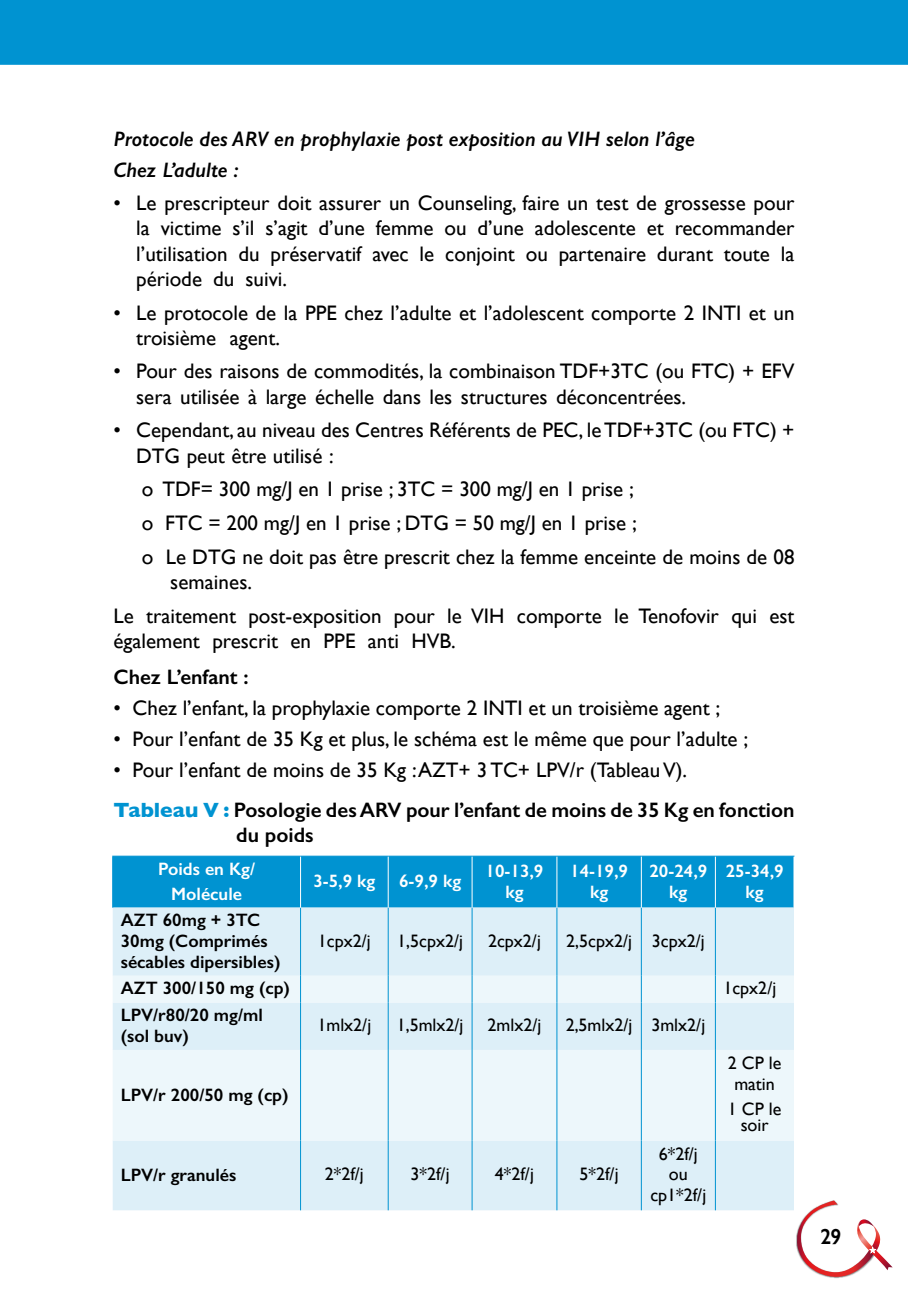
<style>
.page{position:relative;width:908px;height:1304px;background:#fff}
.page>*{position:absolute;margin:0;border:0;box-sizing:border-box;transform-origin:0 0}
.t1{font:600 22px "Gill Sans";color:#000;scale:.93 1}
.t2{font:21px/25.2px "Gill Sans";color:#000}
.t3{font:italic 600 21px/30.8px "Gill Sans";color:#000}
.t4{font:600 21px "Gill Sans";color:#000}
.t5{font:18px/20.6px "Gill Sans";color:#000;text-align:center}
.t6{font:600 18px/20.6px "Gill Sans";color:#000}
.t7{font:600 18px/20.8px "Gill Sans";color:#fff;text-align:center}
.s1{font-weight:700;color:#0093d1}
.s2{font-weight:600}
</style>
<div class="page">
<div style="left:0;top:0;width:907px;height:65px;background:#0093d1"></div>
<svg style="left:796px;top:1200px;width:96px;height:79px"></svg>
<div style="left:113px;top:857px;width:680px;height:51px;background:#0093d1"></div>
<div style="left:113px;top:908px;width:680px;height:302px;background:#ddeff8"></div>
<svg style="left:113px;top:976px;width:680px;height:164px;fill:#edf7fb"></svg>
<hr style="left:112px;top:856px;width:188px;height:1px;background:#0093d1">
<hr style="left:112px;top:857px;width:1px;height:51px;background:#0093d1">
<hr style="left:300px;top:856px;width:88px;height:1px;background:#0093d1">
<hr style="left:388px;top:856px;width:84px;height:1px;background:#0093d1">
<hr style="left:472px;top:856px;width:84px;height:1px;background:#0093d1">
<hr style="left:556px;top:856px;width:85px;height:1px;background:#0093d1">
<hr style="left:641px;top:856px;width:74px;height:1px;background:#0093d1">
<hr style="left:715px;top:856px;width:79px;height:1px;background:#0093d1">
<hr style="left:300px;top:908px;width:1px;height:68px;background:#0093d1">
<hr style="left:387px;top:908px;width:1px;height:68px;background:#0093d1">
<hr style="left:471px;top:908px;width:1px;height:68px;background:#0093d1">
<hr style="left:556px;top:908px;width:1px;height:68px;background:#0093d1">
<hr style="left:640px;top:908px;width:1px;height:68px;background:#0093d1">
<hr style="left:714px;top:908px;width:1px;height:68px;background:#0093d1">
<svg style="left:300px;top:976px;width:1px;height:26px"></svg>
<svg style="left:387px;top:976px;width:1px;height:26px"></svg>
<svg style="left:471px;top:976px;width:1px;height:26px"></svg>
<svg style="left:556px;top:976px;width:1px;height:26px"></svg>
<svg style="left:640px;top:976px;width:1px;height:26px"></svg>
<svg style="left:714px;top:976px;width:1px;height:26px"></svg>
<hr style="left:300px;top:1002px;width:1px;height:48px;background:#0093d1">
<hr style="left:387px;top:1002px;width:1px;height:48px;background:#0093d1">
<hr style="left:471px;top:1002px;width:1px;height:48px;background:#0093d1">
<hr style="left:556px;top:1002px;width:1px;height:48px;background:#0093d1">
<hr style="left:640px;top:1002px;width:1px;height:48px;background:#0093d1">
<hr style="left:714px;top:1002px;width:1px;height:48px;background:#0093d1">
<hr style="left:300px;top:1050px;width:1px;height:90px;background:#0093d1">
<hr style="left:387px;top:1050px;width:1px;height:90px;background:#0093d1">
<hr style="left:471px;top:1050px;width:1px;height:90px;background:#0093d1">
<hr style="left:556px;top:1050px;width:1px;height:90px;background:#0093d1">
<hr style="left:640px;top:1050px;width:1px;height:90px;background:#0093d1">
<hr style="left:714px;top:1050px;width:1px;height:90px;background:#0093d1">
<hr style="left:300px;top:1140px;width:1px;height:70px;background:#0093d1">
<hr style="left:387px;top:1140px;width:1px;height:70px;background:#0093d1">
<hr style="left:471px;top:1140px;width:1px;height:70px;background:#0093d1">
<hr style="left:556px;top:1140px;width:1px;height:70px;background:#0093d1">
<hr style="left:640px;top:1140px;width:1px;height:70px;background:#0093d1">
<hr style="left:714px;top:1140px;width:1px;height:70px;background:#0093d1">
<hr style="left:300px;top:857px;width:1px;height:51px;background:#fff">
<hr style="left:387px;top:857px;width:1px;height:51px;background:#fff">
<hr style="left:471px;top:857px;width:1px;height:51px;background:#fff">
<hr style="left:556px;top:857px;width:1px;height:51px;background:#fff">
<hr style="left:640px;top:857px;width:1px;height:51px;background:#fff">
<hr style="left:714px;top:857px;width:1px;height:51px;background:#fff">
<p class="t3" style="left:113px;top:123px;width:583px">Protocole des ARV en prophylaxie post exposition au VIH selon l’âge<br>Chez L’adulte :</p>
<p class="t2" style="left:136px;top:190px;width:659px;text-align:justify;text-indent:-23px">• Le prescripteur doit assurer un Counseling, faire un test de grossesse pour la victime s’il s’agit d’une femme ou d’une adolescente et recommander l’utilisation du préservatif avec le conjoint ou partenaire durant toute la période du suivi.</p>
<p class="t2" style="left:136px;top:300px;width:659px;text-indent:-23px">• Le protocole de la PPE chez l’adulte et l’adolescent comporte 2 INTI et un troisième agent.</p>
<p class="t2" style="left:136px;top:359px;width:659px;text-indent:-23px">• Pour des raisons de commodités, la combinaison TDF+3TC (ou FTC) + EFV sera utilisée à large échelle dans les structures déconcentrées.</p>
<p class="t2" style="left:136px;top:417px;width:659px;text-indent:-23px">• Cependant, au niveau des Centres Référents de PEC, le TDF+3TC (ou FTC) +<br>DTG peut être utilisé :</p>
<p class="t2" style="left:142px;top:472px;width:654px;line-height:33.8px">o TDF= 300 mg/J en 1 prise ; 3TC = 300 mg/J en 1 prise ;<br>o FTC = 200 mg/J en 1 prise ; DTG = 50 mg/J en 1 prise ;<br>o Le DTG ne doit pas être prescrit chez la femme enceinte de moins de 08</p>
<p class="t2" style="left:113px;top:565px;width:682px;line-height:33.8px;text-indent:57px">semaines.<br>Le traitement post-exposition pour le VIH comporte le Tenofovir qui est</p>
<p class="t2" style="left:113px;top:628px;width:344px">également prescrit en PPE anti HVB.</p>
<p class="t4" style="left:113px;top:664px;width:137px">Chez L’enfant :</p>
<p class="t2" style="left:113px;top:695px;width:608px">• Chez l’enfant, la prophylaxie comporte 2 INTI et un troisième agent ;</p>
<p class="t2" style="left:113px;top:726px;width:636px">• Pour l’enfant de 35 Kg et plus, le schéma est le même que pour l’adulte ;</p>
<p class="t2" style="left:113px;top:749px;width:682px;line-height:40.6px">• Pour l’enfant de moins de 35 Kg : AZT+ 3 TC+ LPV/r (Tableau V).<br><span class="s1">Tableau V :</span> <span class="s2">Posologie des ARV pour l’enfant de moins de 35 Kg en fonction</span></p>
<p class="t4" style="left:236px;top:822px;width:79px">du poids</p>
<p class="t7" style="left:158px;top:856px;width:99px;line-height:24.6px">Poids en Kg/<br>Molécule</p>
<p class="t7" style="left:313px;top:871px;width:64px">3-5,9 kg</p>
<p class="t7" style="left:399px;top:871px;width:64px">6-9,9 kg</p>
<p class="t7" style="left:485px;top:860px;width:59px">10-13,9 kg</p>
<p class="t7" style="left:570px;top:860px;width:59px">14-19,9 kg</p>
<p class="t7" style="left:649px;top:860px;width:59px">20-24,9 kg</p>
<p class="t7" style="left:725px;top:860px;width:59px">25-34,9 kg</p>
<p class="t6" style="left:121px;top:910px;width:161px">AZT 60mg + 3TC<br>30mg (Comprimés sécables dipersibles)</p>
<p class="t5" style="left:318px;top:930px;width:54px">1cpx2/j</p>
<p class="t5" style="left:397px;top:930px;width:67px">1,5cpx2/j</p>
<p class="t5" style="left:488px;top:930px;width:54px">2cpx2/j</p>
<p class="t5" style="left:566px;top:930px;width:140px">2,5cpx2/j 3cpx2/j</p>
<p class="t6" style="left:121px;top:978px;width:171px">AZT 300/150 mg (cp)</p>
<p class="t5" style="left:723px;top:978px;width:54px">1cpx2/j</p>
<p class="t6" style="left:121px;top:1005px;width:143px">LPV/r80/20 mg/ml (sol buv)</p>
<p class="t5" style="left:317px;top:1015px;width:55px">1mlx2/j</p>
<p class="t5" style="left:396px;top:1015px;width:68px">1,5mlx2/j</p>
<p class="t5" style="left:487px;top:1015px;width:55px">2mlx2/j</p>
<p class="t5" style="left:565px;top:1015px;width:141px">2,5mlx2/j 3mlx2/j</p>
<p class="t6" style="left:121px;top:1084px;width:169px">LPV/r 200/50 mg (cp)</p>
<p class="t6" style="left:121px;top:1164px;width:117px">LPV/r granulés</p>
<p class="t5" style="left:325px;top:1164px;width:41px">2*2f/j</p>
<p class="t5" style="left:410px;top:1164px;width:41px">3*2f/j</p>
<p class="t5" style="left:494px;top:1164px;width:41px">4*2f/j</p>
<p class="t5" style="left:579px;top:1164px;width:41px">5*2f/j</p>
<p class="t5" style="left:650px;top:1143px;width:57px">6*2f/j ou cp1*2f/j</p>
<p class="t5" style="left:727px;top:1053px;width:55px">2 CP le matin</p>
<p class="t5" style="left:727px;top:1100px;width:55px;line-height:16.8px">1 CP le soir</p>
<p class="t1" style="left:820px;top:1223px;width:24px">29</p>
</div>
